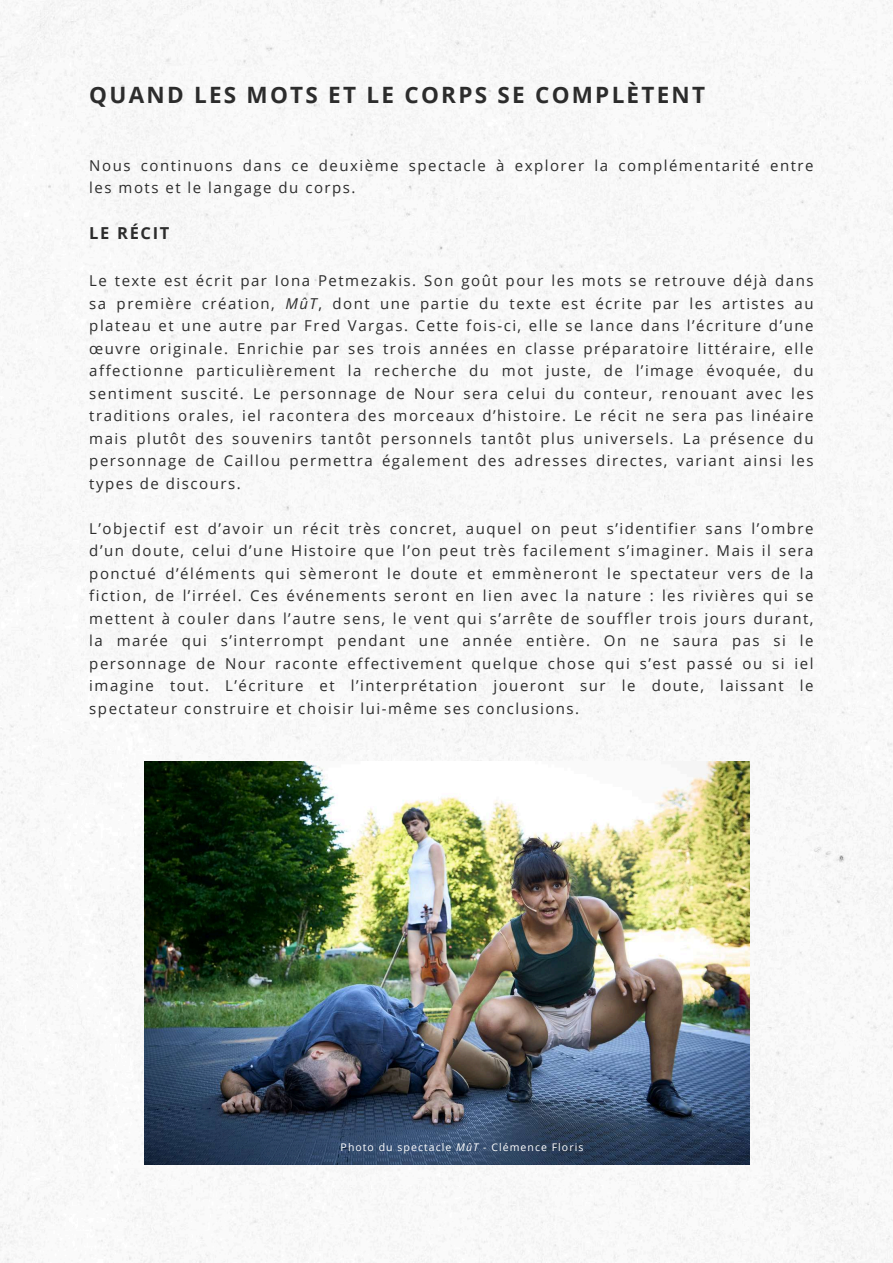
<style>
.page{position:relative;width:893px;height:1263px;background:#fff}
.page>*{position:absolute;margin:0;border:0;box-sizing:border-box;transform-origin:0 0}
.t1{font:700 22.5px "Open Sans";letter-spacing:.1em;color:#2c2c2c}
.t2{font:700 16.5px "Open Sans";letter-spacing:.1em;color:#2c2c2c}
.t3{font:15px/22.5px "Open Sans";letter-spacing:.1em;color:#2c2c2c;text-align:justify}
.t4{font:10.5px "Open Sans";letter-spacing:.1em;color:#fff}
.s1{font-style:italic}
</style>
<div class="page">
<img style="left:0;top:0;width:893px;height:1263px">
<img style="left:144px;top:761px;width:605px;height:403px">
<h1 class="t1" style="left:89px;top:79px;width:617px">QUAND LES MOTS ET LE CORPS SE COMPLÈTENT</h1>
<p class="t3" style="left:89px;top:153px;width:725px">Nous continuons dans ce deuxième spectacle à explorer la complémentarité entre les mots et le langage du corps.</p>
<p class="t2" style="left:89px;top:221px;width:82px">LE RÉCIT</p>
<p class="t3" style="left:89px;top:269px;width:725px">Le texte est écrit par Iona Petmezakis. Son goût pour les mots se retrouve déjà dans sa première création, <span class="s1">MûT</span>, dont une partie du texte est écrite par les artistes au plateau et une autre par Fred Vargas. Cette fois-ci, elle se lance dans l’écriture d’une œuvre originale. Enrichie par ses trois années en classe préparatoire littéraire, elle affectionne particulièrement la recherche du mot juste, de l’image évoquée, du sentiment suscité. Le personnage de Nour sera celui du conteur, renouant avec les traditions orales, iel racontera des morceaux d’histoire. Le récit ne sera pas linéaire mais plutôt des souvenirs tantôt personnels tantôt plus universels. La présence du personnage de Caillou permettra également des adresses directes, variant ainsi les types de discours.</p>
<p class="t3" style="left:89px;top:517px;width:725px">L’objectif est d’avoir un récit très concret, auquel on peut s’identifier sans l’ombre d’un doute, celui d’une Histoire que l’on peut très facilement s’imaginer. Mais il sera ponctué d’éléments qui sèmeront le doute et emmèneront le spectateur vers de la fiction, de l’irréel. Ces événements seront en lien avec la nature : les rivières qui se mettent à couler dans l’autre sens, le vent qui s’arrête de souffler trois jours durant, la marée qui s’interrompt pendant une année entière. On ne saura pas si le personnage de Nour raconte effectivement quelque chose qui s’est passé ou si iel imagine tout. L’écriture et l’interprétation joueront sur le doute, laissant le spectateur construire et choisir lui-même ses conclusions.</p>
<p class="t4" style="left:341px;top:1139px;width:244px">Photo du spectacle <span class="s1">MûT</span> - Clémence Floris</p>
</div>
